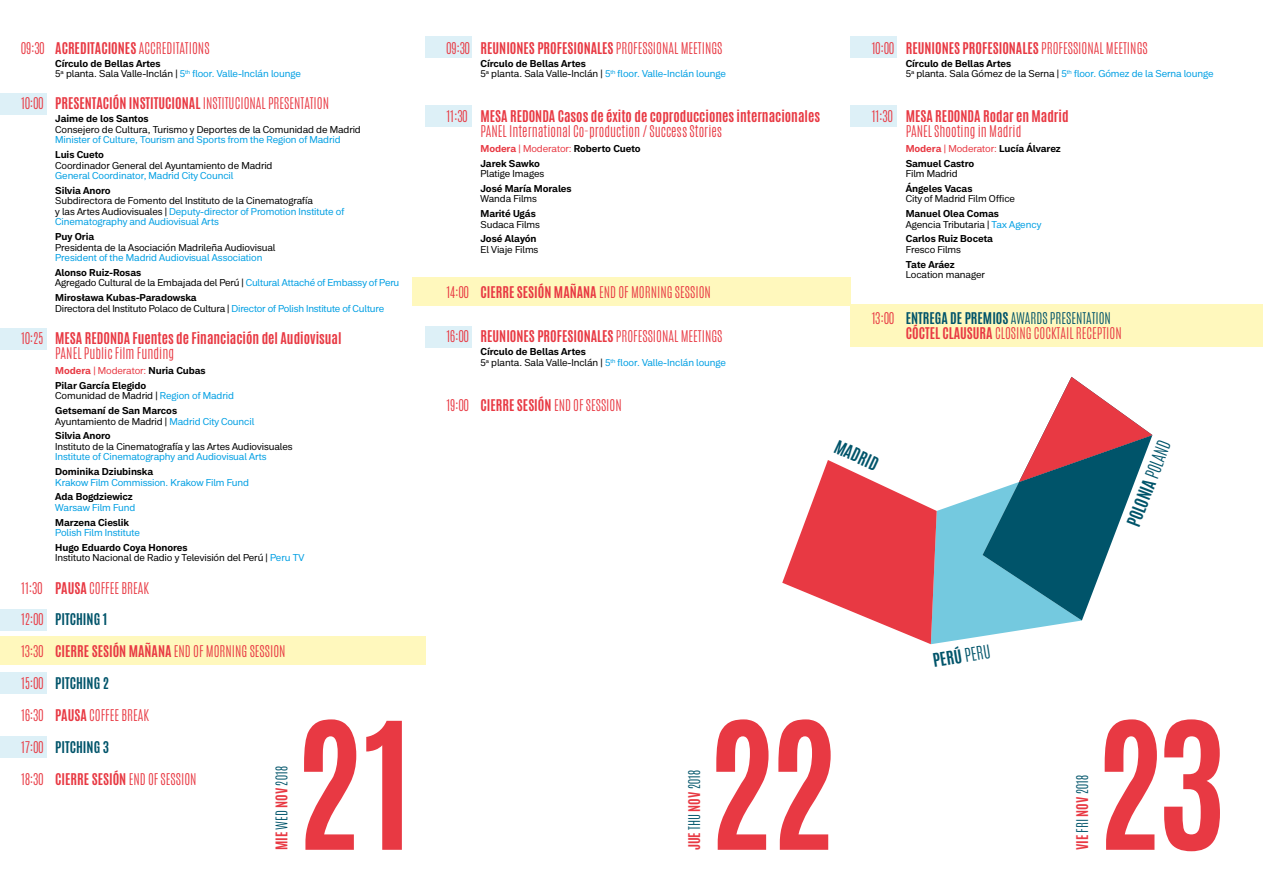
<style>
.page{position:relative;width:1263px;height:893px;background:#fff}
.page>*{position:absolute;margin:0;border:0;box-sizing:border-box;transform-origin:0 0}
.t1{font:700 150px "Antonio";color:#e83943}
.t2{font:700 15.75px "Antonio";color:#00546a}
.t3{font:300 13.5px/15px "Antonio";color:#e83943}
.t4{font:700 13.5px "Antonio";color:#e83943}
.t5{font:300 13.5px "Antonio";letter-spacing:.02em;color:#00546a}
.t6{font:700 13.5px "Antonio";color:#00546a}
.t7{font:9.75px/10.5px "Peter";letter-spacing:-.01em;color:#000}
.t8{font:700 9.75px/14.7px "Peter";letter-spacing:-.01em;color:#000}
.t9{font:9.75px "Peter";letter-spacing:-.01em;color:#009fe3}
.s1{font-weight:700}
.s2{color:#009fe3}
.s3{font-weight:300}
.s4{color:#e83943}
.s5{font-weight:400;color:#e83943}
.s6{font-weight:400}
.s7{font-weight:400;color:#009fe3}
.s8{font-weight:700;color:#00546a}
.s9{color:#00546a}
.s10{font-weight:700;color:#e83943}
</style>
<div class="page">
<div style="left:850px;top:304px;width:413px;height:43px;background:#fff8bd"></div>
<div style="left:850px;top:105px;width:47px;height:22px;background:#ddf0f7"></div>
<div style="left:850px;top:36px;width:47px;height:21px;background:#ddf0f7"></div>
<div style="left:425px;top:326px;width:47px;height:21px;background:#ddf0f7"></div>
<div style="left:425px;top:105px;width:47px;height:22px;background:#ddf0f7"></div>
<div style="left:425px;top:36px;width:47px;height:21px;background:#ddf0f7"></div>
<div style="left:0;top:736px;width:47px;height:22px;background:#ddf0f7"></div>
<div style="left:0;top:672px;width:47px;height:21px;background:#ddf0f7"></div>
<div style="left:0;top:609px;width:47px;height:21px;background:#ddf0f7"></div>
<div style="left:0;top:328px;width:47px;height:21px;background:#ddf0f7"></div>
<div style="left:0;top:93px;width:47px;height:21px;background:#ddf0f7"></div>
<div style="left:0;top:637px;width:425px;height:28px;background:#fff8bd"></div>
<svg style="left:782px;top:377px;width:370px;height:267px"></svg>
<div style="left:412px;top:278px;width:438px;height:28px;background:#fff8bd"></div>
<h3 class="t3" style="left:21px;top:41px;width:190px">09:30 <span class="s1">ACREDITACIONES</span> ACCREDITATIONS</h3>
<p class="t7" style="left:55px;top:58px;width:247px"><span class="s1">Círculo de Bellas Artes<br></span>5<sup>a</sup> planta. Sala Valle-Inclán | <span class="s2">5</span><sup>th</sup> <span class="s2">floor. Valle-Inclán lounge</span></p>
<h3 class="t3" style="left:21px;top:96px;width:24px">10:00</h3>
<h3 class="t3" style="left:21px;top:331px;width:24px">10:25</h3>
<h3 class="t3" style="left:21px;top:581px;width:22px">11:30</h3>
<h3 class="t3" style="left:21px;top:612px;width:24px">12:00</h3>
<h3 class="t4" style="left:55px;top:94px;width:275px">PRESENTACIÓN INSTITUCIONAL <span class="s3">INSTITUCIONAL PRESENTATION</span></h3>
<p class="t8" style="left:55px;top:111px;width:95px">Jaime de los Santos</p>
<p class="t7" style="left:55px;top:124px;width:307px">Consejero de Cultura, Turismo y Deportes de la Comunidad de Madrid</p>
<p class="t9" style="left:55px;top:134px;width:287px">Minister of Culture, Tourism and Sports from the Region of Madrid</p>
<p class="t8" style="left:55px;top:147px;width:50px">Luis Cueto</p>
<p class="t7" style="left:55px;top:160px;width:219px">Coordinador General del Ayuntamiento de Madrid</p>
<p class="t9" style="left:55px;top:169px;width:180px">General Coordinator, Madrid City Council</p>
<p class="t8" style="left:55px;top:183px;width:57px">Silvia Anoro</p>
<p class="t7" style="left:55px;top:196px;width:290px">Subdirectora de Fomento del Instituto de la Cinematografía<br>y las Artes Audiovisuales | <span class="s2">Deputy-director of Promotion Institute of<br>Cinematography and Audiovisual Arts</span></p>
<p class="t8" style="left:55px;top:229px;width:40px">Puy Oria</p>
<p class="t7" style="left:55px;top:242px;width:222px">Presidenta de la Asociación Madrileña Audiovisual</p>
<p class="t9" style="left:55px;top:251px;width:209px">President of the Madrid Audiovisual Association</p>
<p class="t7" style="left:55px;top:267px;width:346px"><span class="s1">Alonso Ruiz-Rosas<br></span>Agregado Cultural de la Embajada del Perú | <span class="s2">Cultural Attaché of Embassy of Peru</span></p>
<p class="t7" style="left:55px;top:292px;width:330px"><span class="s1">Mirosława Kubas-Paradowska<br></span>Directora del Instituto Polaco de Cultura | <span class="s2">Director of Polish Institute of Culture</span></p>
<h3 class="t4" style="left:55px;top:329px;width:288px">MESA REDONDA Fuentes de Financiación del Audiovisual</h3>
<h3 class="t3" style="left:55px;top:346px;width:120px">PANEL Public Film Funding</h3>
<p class="t8" style="left:55px;top:363px;width:152px"><span class="s4">Modera</span> <span class="s5">| Moderator:</span> Nuria Cubas<br>Pilar García Elegido</p>
<p class="t8" style="left:55px;top:388px;width:180px"><span class="s6">Comunidad de Madrid |</span> <span class="s7">Region of Madrid<br></span>Getsemaní de San Marcos</p>
<p class="t7" style="left:55px;top:414px;width:200px;line-height:14.7px">Ayuntamiento de Madrid | <span class="s2">Madrid City Council<br></span><span class="s1">Silvia Anoro</span></p>
<p class="t7" style="left:55px;top:441px;width:239px">Instituto de la Cinematografía y las Artes Audiovisuales</p>
<p class="t9" style="left:55px;top:451px;width:213px">Institute of Cinematography and Audiovisual Arts</p>
<p class="t8" style="left:55px;top:464px;width:99px">Dominika Dziubinska</p>
<p class="t9" style="left:55px;top:476px;width:195px">Krakow Film Commission. Krakow Film Fund</p>
<p class="t8" style="left:55px;top:489px;width:79px">Ada Bogdziewicz</p>
<p class="t9" style="left:55px;top:501px;width:82px">Warsaw Film Fund</p>
<p class="t8" style="left:55px;top:515px;width:75px">Marzena Cieslik</p>
<p class="t9" style="left:55px;top:526px;width:86px">Polish Film Institute</p>
<p class="t7" style="left:55px;top:542px;width:251px"><span class="s1">Hugo Eduardo Coya Honores<br></span>Instituto Nacional de Radio y Televisión del Perú | <span class="s2">Peru TV</span></p>
<h3 class="t3" style="left:55px;top:581px;width:95px"><span class="s1">PAUSA</span> COFFEE BREAK</h3>
<h3 class="t6" style="left:55px;top:609px;width:53px">PITCHING 1</h3>
<h3 class="t3" style="left:21px;top:644px;width:266px">13:30 <span class="s1">CIERRE SESIÓN MAÑANA</span> END OF MORNING SESSION</h3>
<h3 class="t3" style="left:446px;top:41px;width:25px">09:30</h3>
<h3 class="t4" style="left:480px;top:39px;width:243px">REUNIONES PROFESIONALES <span class="s3">PROFESSIONAL MEETINGS</span></h3>
<p class="t7" style="left:480px;top:58px;width:247px"><span class="s1">Círculo de Bellas Artes<br></span>5<sup>a</sup> planta. Sala Valle-Inclán | <span class="s2">5</span><sup>th</sup> <span class="s2">floor. Valle-Inclán lounge</span></p>
<h3 class="t3" style="left:446px;top:109px;width:22px">11:30</h3>
<h3 class="t4" style="left:480px;top:107px;width:341px">MESA REDONDA Casos de éxito de coproducciones internacionales</h3>
<h3 class="t3" style="left:480px;top:124px;width:243px">PANEL International Co-production / Success Stories</h3>
<p class="t8" style="left:480px;top:141px;width:162px"><span class="s4">Modera</span> <span class="s5">| Moderator:</span> Roberto Cueto<br>Jarek Sawko</p>
<p class="t7" style="left:480px;top:168px;width:65px">Platige Images</p>
<p class="t8" style="left:480px;top:181px;width:93px">José María Morales</p>
<p class="t7" style="left:480px;top:194px;width:58px">Wanda Films</p>
<p class="t8" style="left:480px;top:206px;width:57px">Marité Ugás</p>
<p class="t7" style="left:480px;top:219px;width:61px">Sudaca Films</p>
<p class="t8" style="left:480px;top:232px;width:58px">José Alayón</p>
<p class="t7" style="left:480px;top:244px;width:59px">El Viaje Films</p>
<h3 class="t3" style="left:446px;top:285px;width:266px">14:00 <span class="s1">CIERRE SESIÓN MAÑANA</span> END OF MORNING SESSION</h3>
<h3 class="t3" style="left:446px;top:329px;width:277px">16:00 <span class="s1">REUNIONES PROFESIONALES</span> PROFESSIONAL MEETINGS</h3>
<p class="t7" style="left:480px;top:346px;width:247px"><span class="s1">Círculo de Bellas Artes<br></span>5<sup>a</sup> planta. Sala Valle-Inclán | <span class="s2">5</span><sup>th</sup> <span class="s2">floor. Valle-Inclán lounge</span></p>
<h3 class="t3" style="left:446px;top:397px;width:177px">19:00 <span class="s1">CIERRE SESIÓN</span> END OF SESSION</h3>
<h3 class="t3" style="left:872px;top:41px;width:24px">10:00</h3>
<h3 class="t4" style="left:906px;top:39px;width:243px">REUNIONES PROFESIONALES <span class="s3">PROFESSIONAL MEETINGS</span></h3>
<p class="t7" style="left:906px;top:58px;width:309px"><span class="s1">Círculo de Bellas Artes<br></span>5<sup>a</sup> planta. Sala Gómez de la Serna | <span class="s2">5</span><sup>th</sup> <span class="s2">floor. Gómez de la Serna lounge</span></p>
<h3 class="t3" style="left:906px;top:109px;width:164px;text-indent:-34px">11:30 <span class="s1">MESA REDONDA Rodar en Madrid<br></span>PANEL Shooting in Madrid</h3>
<p class="t8" style="left:906px;top:141px;width:157px"><span class="s4">Modera</span> <span class="s5">| Moderator:</span> Lucía Álvarez<br>Samuel Castro</p>
<p class="t7" style="left:906px;top:168px;width:54px">Film Madrid</p>
<p class="t8" style="left:906px;top:181px;width:68px">Ángeles Vacas</p>
<p class="t7" style="left:906px;top:194px;width:111px">City of Madrid Film Office</p>
<p class="t7" style="left:906px;top:208px;width:137px"><span class="s1">Manuel Olea Comas<br></span>Agencia Tributaria | <span class="s2">Tax Agency</span></p>
<p class="t8" style="left:906px;top:232px;width:89px">Carlos Ruiz Boceta</p>
<p class="t7" style="left:906px;top:244px;width:57px">Fresco Films</p>
<p class="t8" style="left:906px;top:257px;width:51px">Tate Aráez</p>
<p class="t7" style="left:906px;top:269px;width:81px">Location manager</p>
<h3 class="t3" style="left:872px;top:310px;width:24px">13:00</h3>
<h3 class="t3" style="left:906px;top:310px;width:217px"><span class="s8">ENTREGA DE PREMIOS</span> <span class="s9">AWARDS PRESENTATION<br></span><span class="s1">CÓCTEL CLAUSURA</span> CLOSING COCKTAIL RECEPTION</h3>
<h2 class="t2" style="left:840px;top:435px;width:47px;rotate:25deg">MADRID</h2>
<h2 class="t2" style="left:1122px;top:521px;width:92px;rotate:-69deg">POLONIA <span class="s3">POLAND</span></h2>
<h2 class="t2" style="left:931px;top:649px;width:59px;rotate:-9deg">PERÚ <span class="s3">PERU</span></h2>
<h3 class="t3" style="left:21px;top:676px;width:24px">15:00</h3>
<h3 class="t3" style="left:21px;top:708px;width:24px">16:30</h3>
<h3 class="t3" style="left:21px;top:740px;width:24px">17:00</h3>
<h3 class="t6" style="left:55px;top:673px;width:55px">PITCHING 2</h3>
<h3 class="t3" style="left:55px;top:708px;width:95px"><span class="s1">PAUSA</span> COFFEE BREAK</h3>
<h3 class="t6" style="left:55px;top:737px;width:55px">PITCHING 3</h3>
<h3 class="t3" style="left:21px;top:772px;width:177px">18:30 <span class="s1">CIERRE SESIÓN</span> END OF SESSION</h3>
<h1 class="t1" style="left:294px;top:678px;width:121px">21</h1>
<h1 class="t1" style="left:706px;top:678px;width:133px">22</h1>
<h3 class="t5" style="left:272px;top:850px;width:86px;rotate:-90deg"><span class="s10">MIE</span> WED <span class="s10">NOV</span> 2018</h3>
<h3 class="t5" style="left:1073px;top:850px;width:77px;rotate:-90deg"><span class="s10">VIE</span> FRI <span class="s10">NOV</span> 2018</h3>
<h3 class="t5" style="left:685px;top:850px;width:82px;rotate:-90deg"><span class="s10">JUE</span> THU <span class="s10">NOV</span> 2018</h3>
<h1 class="t1" style="left:1094px;top:678px;width:134px">23</h1>
</div>
